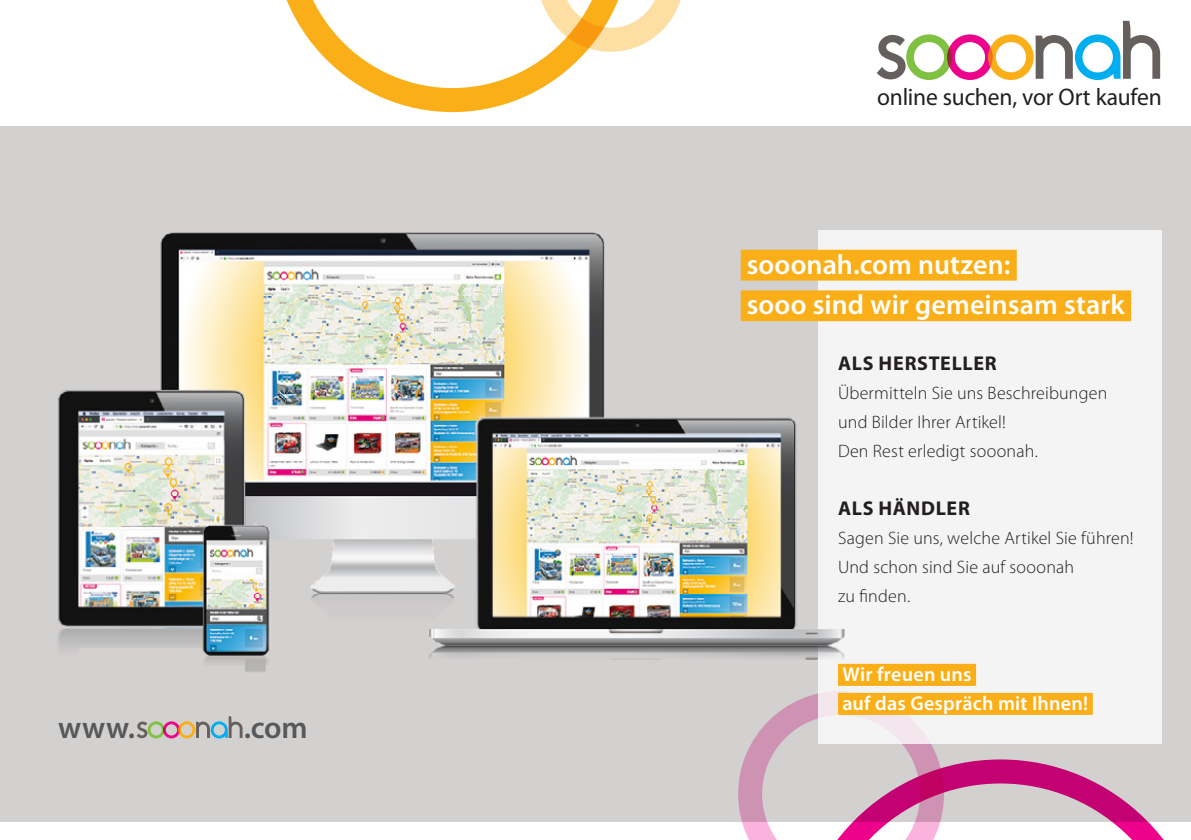
<style>
.page{position:relative;width:1191px;height:840px;background:#fff}
.page>*{position:absolute;margin:0;border:0;box-sizing:border-box;transform-origin:0 0}
.t1{font:600 31px "Myriad Pro";letter-spacing:.01em;color:#57585a}
.t2{font:600 28px "Myriad Pro";letter-spacing:.005em;color:#fff}
.t3{font:24px "Myriad Pro";letter-spacing:-.005em;color:#231f20}
.t4{font:600 20px "Myriad Pro";letter-spacing:.01em;color:#fff}
.t5{font:700 20px "Myriad Pro";letter-spacing:.035em;color:#231f20}
.t6{font:300 18px/29px "Myriad Pro";letter-spacing:.01em;color:#231f20}
</style>
<div class="page">
<div style="left:0;top:126px;width:1191px;height:695px;background:#d3d1d0"></div>
<svg style="left:738px;top:690px;width:453px;height:149px"></svg>
<svg style="left:137px;top:716px;width:106px;height:22px"></svg>
<svg style="left:877px;top:21px;width:283px;height:59px"></svg>
<svg style="left:988px;top:47px;width:4px;height:20px"></svg>
<svg style="left:286px;top:0;width:300px;height:112px"></svg>
<svg style="left:538px;top:0;width:143px;height:52px"></svg>
<div style="left:818px;top:230px;width:343px;height:513px;background:#f4f4f4"></div>
<div style="left:838px;top:663px;width:138px;height:22px;background:#faaf18"></div>
<div style="left:838px;top:692px;width:254px;height:22px;background:#faaf18"></div>
<div style="left:740px;top:249px;width:276px;height:31px;background:#faaf18"></div>
<div style="left:740px;top:290px;width:391px;height:31px;background:#faaf18"></div>
<img style="left:57px;top:232px;width:808px;height:462px">
<p class="t1" style="left:58px;top:707px;width:78px">www.</p>
<p class="t1" style="left:244px;top:707px;width:65px">.com</p>
<p class="t3" style="left:877px;top:82px;width:286px">online suchen, vor Ort kaufen</p>
<p class="t2" style="left:746px;top:246px;width:265px">sooonah.com nutzen:</p>
<p class="t2" style="left:746px;top:287px;width:379px">sooo sind wir gemeinsam stark</p>
<p class="t5" style="left:838px;top:349px;width:160px">ALS HERSTELLER</p>
<p class="t6" style="left:838px;top:378px;width:271px">Übermitteln Sie uns Beschreibungen</p>
<p class="t6" style="left:838px;top:407px;width:169px">und Bilder Ihrer Artikel!</p>
<p class="t6" style="left:838px;top:436px;width:201px">Den Rest erledigt sooonah.</p>
<p class="t5" style="left:838px;top:494px;width:133px">ALS HÄNDLER</p>
<p class="t6" style="left:838px;top:523px;width:297px">Sagen Sie uns, welche Artikel Sie führen!<br>Und schon sind Sie auf sooonah</p>
<p class="t6" style="left:838px;top:581px;width:74px">zu finden.</p>
<p class="t4" style="left:842px;top:661px;width:131px">Wir freuen uns</p>
<p class="t4" style="left:842px;top:690px;width:247px">auf das Gespräch mit Ihnen!</p>
</div>
